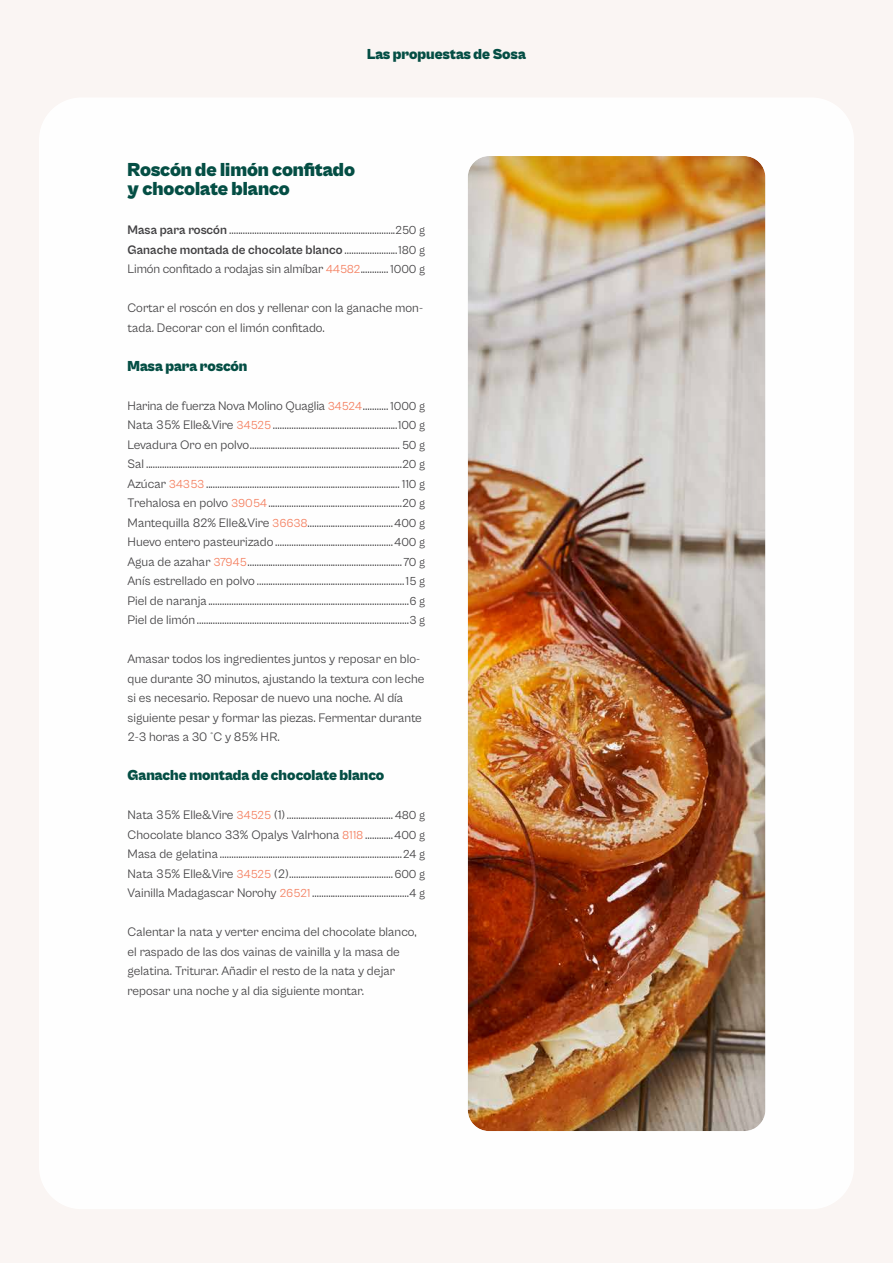
<style>
.page{position:relative;width:893px;height:1263px;background:#faf5f3}
.page>*{position:absolute;margin:0;border:0;box-sizing:border-box;transform-origin:0 0}
.t1{font:900 19.5px/19.5px "Cabinet Grotesk";color:#044e44}
.t2{font:900 15px "Cabinet Grotesk";color:#044e44}
.t3{font:12.75px/19.5px "Cabinet Grotesk";color:#414042;text-align:justify}
.s1{font-weight:700}
.s2{font-size:12px}
.s3{font-size:12px;color:#f47e5e}
</style>
<div class="page">
<div style="left:39px;top:98px;width:815px;height:1111px;background:#fff;border-radius:43px"></div>
<div style="left:466px;top:154px;width:300px;height:978px;background:#000;opacity:.1"></div>
<p class="t2" style="left:367px;top:46px;width:160px">Las propuestas de Sosa</p>
<h1 class="t1" style="left:128px;top:160px;width:229px">Roscón de limón confitado y chocolate blanco</h1>
<p class="t3" style="left:128px;top:220px;width:299px"><span class="s1">Masa para roscón</span> ........................................................................<span class="s2">250 g </span><span class="s1">Ganache montada de chocolate blanco</span> .......................<span class="s2">180 g </span>Limón confitado a rodajas sin almíbar <span class="s3">44582</span>............ <span class="s2">1000 g</span></p>
<p class="t3" style="left:128px;top:298px;width:297px">Cortar el roscón en dos y rellenar con la ganache mon&shy;tada. Decorar con el limón confitado.</p>
<p class="t2" style="left:128px;top:358px;width:121px">Masa para roscón</p>
<p class="t3" style="left:128px;top:396px;width:299px">Harina de fuerza Nova Molino Quaglia <span class="s3">34524</span>........... <span class="s2">1000 g </span>Nata 35% Elle&amp;Vire <span class="s3">34525</span>......................................................<span class="s2">100 g </span>Levadura Oro en polvo.................................................................<span class="s2">50 g </span>Sal ...............................................................................................................<span class="s2">20 g </span>Azúcar <span class="s3">34353</span>.................................................................................... <span class="s2">110 g </span>Trehalosa en polvo <span class="s3">39054</span>..........................................................<span class="s2">20 g </span>Mantequilla 82% Elle&amp;Vire <span class="s3">36638</span>.....................................<span class="s2">400 g </span>Huevo entero pasteurizado...................................................<span class="s2">400 g </span>Agua de azahar <span class="s3">37945</span>...................................................................<span class="s2">70 g </span>Anís estrellado en polvo ................................................................<span class="s2">15 g </span>Piel de naranja.......................................................................................<span class="s2">6 g </span>Piel de limón............................................................................................<span class="s2">3 g</span></p>
<p class="t3" style="left:128px;top:649px;width:298px;text-align:left">Amasar todos los ingredientes juntos y reposar en blo&shy;que durante 30 minutos, ajustando la textura con leche si es necesario. Reposar de nuevo una noche. Al día siguiente pesar y formar las piezas. Fermentar durante 2-3 horas a 30 °C y 85% HR.</p>
<p class="t2" style="left:128px;top:767px;width:258px">Ganache montada de chocolate blanco</p>
<p class="t3" style="left:128px;top:805px;width:299px">Nata 35% Elle&amp;Vire <span class="s3">34525</span> (1)..............................................<span class="s2">480 g </span>Chocolate blanco 33% Opalys Valrhona <span class="s3">8118</span>............<span class="s2">400 g </span>Masa de gelatina ...............................................................................<span class="s2">24 g </span>Nata 35% Elle&amp;Vire <span class="s3">34525</span> (2).............................................<span class="s2">600 g </span>Vainilla Madagascar Norohy <span class="s3">26521</span> ..........................................<span class="s2">4 g</span></p>
<p class="t3" style="left:128px;top:922px;width:291px;text-align:left">Calentar la nata y verter encima del chocolate blanco, el raspado de las dos vainas de vainilla y la masa de gelatina. Triturar. Añadir el resto de la nata y dejar reposar una noche y al dia siguiente montar.</p>
</div>
